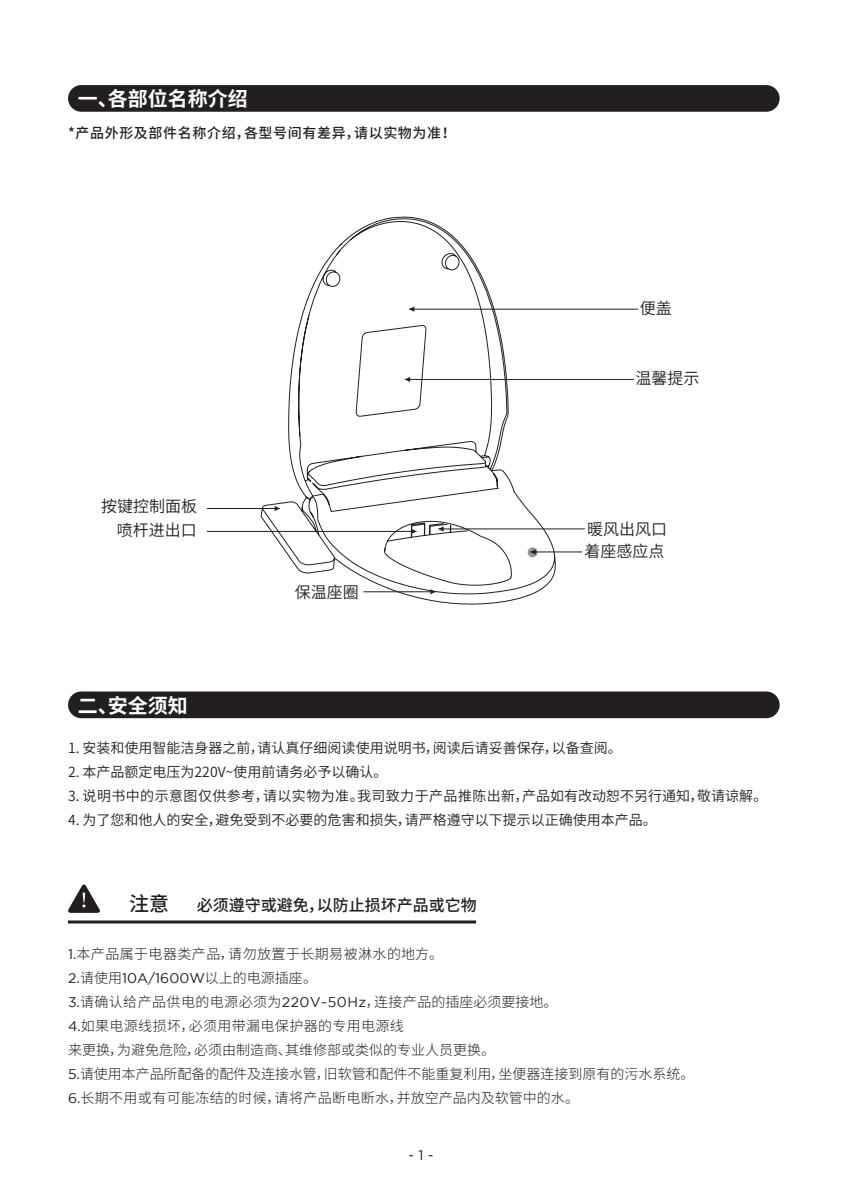
<style>
.page{position:relative;width:842px;height:1191px;background:#fff}
.page>*{position:absolute;margin:0;border:0;box-sizing:border-box;transform-origin:0 0}
.t1{font:700 20px "Source Han Sans CN";color:#fff}
.t2{font:500 20px "Source Han Sans CN";color:#231f20}
.t3{font:16px/22.4px "Source Han Sans CN";color:#231f20}
.t4{font:500 16px "Source Han Sans CN";color:#231f20}
.t5{font:300 14px/24px "Source Han Sans CN";color:#231f20}
.t6{font:14px "Source Han Sans CN";color:#231f20}
.t7{font:14px "Source Han Sans CN";letter-spacing:.03em;color:#231f20}
.t8{font:500 14px "Source Han Sans CN";letter-spacing:.045em;color:#231f20}
.t9{font:300 14px "Source Han Sans CN";letter-spacing:.03em;color:#231f20}
.t10{font:14px "Gotham";color:#231f20}
.s1{font-family:"Gotham";font-weight:400}
.s2{font-family:"Source Han Sans CN";font-weight:300}
</style>
<div class="page">
<div style="left:68px;top:85px;width:712px;height:27px;background:#231f20;border-radius:13px"></div>
<div style="left:68px;top:691px;width:712px;height:27px;background:#231f20;border-radius:13px"></div>
<hr style="left:405px;top:379px;width:229px;height:1px;background:#231f20">
<hr style="left:207px;top:531px;width:210px;height:1px;background:#231f20">
<hr style="left:207px;top:508px;width:73px;height:1px;background:#231f20">
<hr style="left:438px;top:528px;width:147px;height:1px;background:#231f20">
<hr style="left:530px;top:551px;width:52px;height:1px;background:#231f20">
<hr style="left:409px;top:309px;width:229px;height:1px;background:#231f20">
<svg style="left:261px;top:217px;width:295px;height:387px"></svg>
<svg style="left:68px;top:884px;width:32px;height:29px"></svg>
<hr style="left:68px;top:920px;width:408px;height:3px;background:#231f20">
<h1 class="t1" style="left:78px;top:87px;width:171px">一、各部位名称介绍</h1>
<p class="t8" style="left:68px;top:125px;width:389px">*产品外形及部件名称介绍，各型号间有差异，请以实物为准！</p>
<p class="t3" style="left:101px;top:494px;width:97px;line-height:24px;text-align:right">按键控制面板喷杆进出口</p>
<h1 class="t1" style="left:78px;top:694px;width:111px">二、安全须知</h1>
<p class="t3" style="left:295px;top:581px;width:65px">保温座圈</p>
<p class="t3" style="left:640px;top:298px;width:33px">便盖</p>
<p class="t3" style="left:635px;top:367px;width:65px">温馨提示</p>
<p class="t3" style="left:584px;top:518px;width:84px">暖风出风口着座感应点</p>
<p class="t6" style="left:68px;top:739px;width:555px">1. 安装和使用智能洁身器之前，请认真仔细阅读使用说明书，阅读后请妥善保存，以备查阅。</p>
<p class="t6" style="left:68px;top:763px;width:321px">2. 本产品额定电压为220V~使用前请务必予以确认。</p>
<p class="t7" style="left:68px;top:787px;width:701px">3. 说明书中的示意图仅供参考，请以实物为准。我司致力于产品推陈出新，产品如有改动恕不另行通知，敬请谅解。</p>
<p class="t6" style="left:68px;top:811px;width:590px">4. 为了您和他人的安全，避免受到不必要的危害和损失，请严格遵守以下提示以正确使用本产品。</p>
<h1 class="t2" style="left:129px;top:892px;width:41px">注意</h1>
<p class="t4" style="left:197px;top:896px;width:281px">必须遵守或避免，以防止损坏产品或它物</p>
<p class="t9" style="left:68px;top:945px;width:377px"><span class="s1">1.</span>本产品属于电器类产品，请勿放置于长期易被淋水的地方。</p>
<p class="t10" style="left:68px;top:970px;width:251px">2.<span class="s2">请使用</span>10A/1600W<span class="s2">以上的电源插座。</span></p>
<p class="t5" style="left:68px;top:989px;width:628px"><span class="s1">3.</span>请确认给产品供电的电源必须为<span class="s1">220V~50Hz</span>，连接产品的插座必须要接地。<br><span class="s1">4.</span>如果电源线损坏，必须用带漏电保护器的专用电源线<br>来更换，为避免危险，必须由制造商、其维修部或类似的专业人员更换。<br><span class="s1">5.</span>请使用本产品所配备的配件及连接水管，旧软管和配件不能重复利用，坐便器连接到原有的污水系统。<span class="s1">6.</span>长期不用或有可能冻结的时候，请将产品断电断水，并放空产品内及软管中的水。</p>
<p class="t10" style="left:409px;top:1147px;width:26px">- 1 -</p>
</div>
